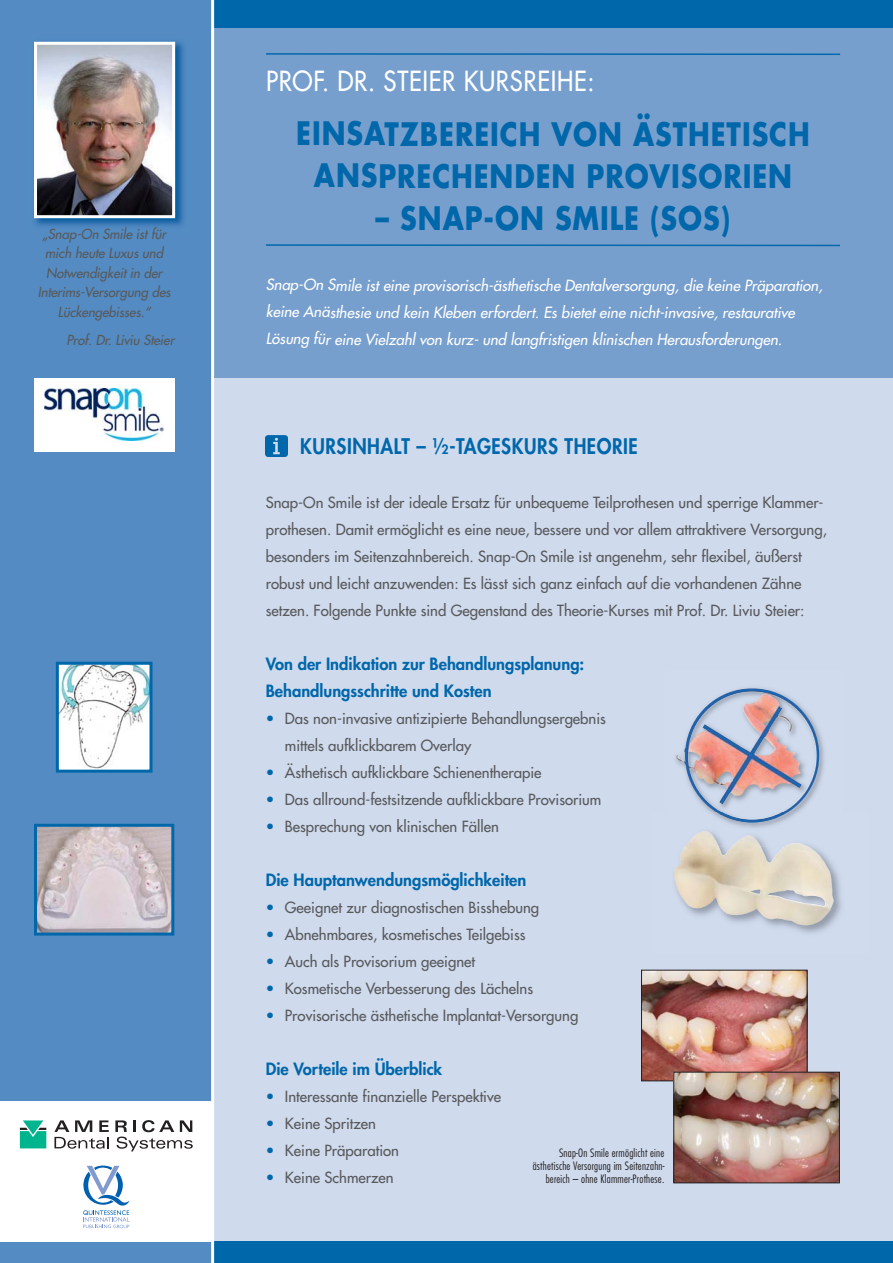
<style>
.page{position:relative;width:893px;height:1263px;background:#fff}
.page>*{position:absolute;margin:0;border:0;box-sizing:border-box;transform-origin:0 0}
.t1{font:700 31.5px/42px "Futura";letter-spacing:.035em;color:#0067ab;text-align:center;scale:.86 1}
.t2{font:27px "Futura";letter-spacing:.025em;color:#fff;scale:.9 1}
.t3{font:800 21px "Futura";letter-spacing:.03em;color:#0067ab;scale:.9 1}
.t4{font:800 16.5px/27px "Futura";color:#0067ab}
.t5{font:15px/27px "Futura";color:#58595b}
.t6{font:italic 15px/27px "Futura";letter-spacing:-.005em;color:#fff}
.t7{font:italic 13.5px/19.5px "Futura";letter-spacing:-.005em;color:#58595b;text-align:center}
.t8{font:300 condensed 11.25px/13.2px "Futura";letter-spacing:.02em;color:#231f20;text-align:right}
.s1{color:#0067ab}
</style>
<div class="page">
<div style="left:213px;top:256px;width:680px;height:986px;background:#cfdaed"></div>
<div style="left:204px;top:21px;width:689px;height:357px;background:#779fce"></div>
<div style="left:0;top:0;width:213px;height:1263px;background:#538bc2"></div>
<div style="left:0;top:1101px;width:213px;height:141px;background:#fff"></div>
<svg style="left:20px;top:1120px;width:26px;height:28px"></svg>
<svg style="left:54px;top:1120px;width:55px;height:29px"></svg>
<svg style="left:115px;top:1120px;width:78px;height:31px"></svg>
<svg style="left:83px;top:1165px;width:47px;height:63px"></svg>
<div style="left:213px;top:1242px;width:680px;height:21px;background:#0067ab"></div>
<div style="left:213px;top:0;width:680px;height:27px;background:#0067ab"></div>
<hr style="left:211px;top:0;width:3px;height:1263px;background:#fff">
<img style="left:266px;top:435px;width:22px;height:22px">
<img style="left:34px;top:41px;width:150px;height:185px">
<img style="left:38px;top:46px;width:133px;height:168px">
<div style="left:34px;top:42px;width:141px;height:176px;border:3px solid #fff"></div>
<hr style="left:266px;top:53px;width:574px;height:2px;background:#0067ab">
<hr style="left:266px;top:244px;width:574px;height:2px;background:#0067ab">
<div style="left:34px;top:378px;width:140px;height:73px;background:#fff"></div>
<img style="left:45px;top:389px;width:119px;height:51px">
<img style="left:643px;top:972px;width:163px;height:107px">
<div style="left:641px;top:970px;width:167px;height:111px;border:1px solid #231f20"></div>
<img style="left:675px;top:1074px;width:163px;height:107px">
<div style="left:673px;top:1072px;width:167px;height:111px;border:1px solid #231f20"></div>
<img style="left:60px;top:666px;width:89px;height:103px">
<div style="left:56px;top:662px;width:97px;height:111px;border:3px solid #0067ab"></div>
<img style="left:38px;top:828px;width:132px;height:103px">
<div style="left:34px;top:824px;width:140px;height:111px;border:3px solid #0067ab"></div>
<img style="left:820px;top:735px;width:4px;height:46px">
<img style="left:676px;top:688px;width:144px;height:124px">
<img style="left:711px;top:812px;width:130px;height:121px">
<img style="left:716px;top:812px;width:72px;height:10px">
<img style="left:674px;top:830px;width:160px;height:96px">
<p class="t7" style="left:38px;top:225px;width:137px">„Snap-On Smile ist für mich heute Luxus und<br>Notwendigkeit in der<br>Interims-Versorgung des<br>Lückengebisses.“</p>
<p class="t7" style="left:66px;top:331px;width:112px">Prof. Dr. Liviu Steier</p>
<h2 class="t2" style="left:266px;top:67px;width:367px">PROF. DR. STEIER KURSREIHE:</h2>
<h1 class="t1" style="left:296px;top:116px;width:599px">EINSATZBEREICH VON ÄSTHETISCH<br>ANSPRECHENDEN PROVISORIEN</h1>
<h1 class="t1" style="left:376px;top:200px;width:414px">– SNAP-ON SMILE (SOS)</h1>
<p class="t6" style="left:266px;top:273px;width:561px">Snap-On Smile ist eine provisorisch-ästhetische Dentalversorgung, die keine Präparation, keine Anästhesie und kein Kleben erfordert. Es bietet eine nicht-invasive, restaurative<br>Lösung für eine Vielzahl von kurz- und langfristigen klinischen Herausforderungen.</p>
<h3 class="t3" style="left:300px;top:436px;width:376px">KURSINHALT – ½-TAGESKURS THEORIE</h3>
<p class="t5" style="left:266px;top:490px;width:563px">Snap-On Smile ist der ideale Ersatz für unbequeme Teilprothesen und sperrige Klammer&shy;prothesen. Damit ermöglicht es eine neue, bessere und vor allem attraktivere Versorgung, besonders im Seitenzahnbereich. Snap-On Smile ist angenehm, sehr flexibel, äußerst robust und leicht anzuwenden: Es lässt sich ganz einfach auf die vorhandenen Zähne setzen. Folgende Punkte sind Gegenstand des Theorie-Kurses mit Prof. Dr. Liviu Steier:</p>
<p class="t4" style="left:266px;top:651px;width:320px">Von der Indikation zur Behandlungsplanung:<br>Behandlungsschritte und Kosten</p>
<p class="t5" style="left:285px;top:706px;width:323px;text-indent:-19px"><span class="s1">•</span> Das non-invasive antizipierte Behandlungsergebnis mittels aufklickbarem Overlay</p>
<p class="t5" style="left:266px;top:760px;width:277px"><span class="s1">•</span> Ästhetisch aufklickbare Schienentherapie</p>
<p class="t5" style="left:266px;top:787px;width:337px"><span class="s1">•</span> Das allround-festsitzende aufklickbare Provisorium</p>
<p class="t5" style="left:266px;top:814px;width:235px"><span class="s1">•</span> Besprechung von klinischen Fällen</p>
<p class="t4" style="left:266px;top:867px;width:262px">Die Hauptanwendungsmöglichkeiten</p>
<p class="t5" style="left:266px;top:895px;width:275px"><span class="s1">•</span> Geeignet zur diagnostischen Bisshebung</p>
<p class="t5" style="left:266px;top:922px;width:261px"><span class="s1">•</span> Abnehmbares, kosmetisches Teilgebiss</p>
<p class="t5" style="left:266px;top:949px;width:211px"><span class="s1">•</span> Auch als Provisorium geeignet</p>
<p class="t5" style="left:266px;top:976px;width:269px"><span class="s1">•</span> Kosmetische Verbesserung des Lächelns</p>
<p class="t5" style="left:266px;top:1003px;width:314px"><span class="s1">•</span> Provisorische ästhetische Implantat-Versorgung</p>
<p class="t4" style="left:266px;top:1056px;width:178px">Die Vorteile im Überblick</p>
<p class="t5" style="left:266px;top:1084px;width:237px"><span class="s1">•</span> Interessante finanzielle Perspektive</p>
<p class="t5" style="left:266px;top:1111px;width:112px"><span class="s1">•</span> Keine Spritzen</p>
<p class="t5" style="left:266px;top:1138px;width:135px"><span class="s1">•</span> Keine Präparation</p>
<p class="t5" style="left:266px;top:1165px;width:129px"><span class="s1">•</span> Keine Schmerzen</p>
<p class="t8" style="left:533px;top:1146px;width:133px">Snap-On Smile ermöglicht eine ästhetische Versorgung im Seitenzahn&shy;bereich – ohne Klammer-Prothese.</p>
</div>
